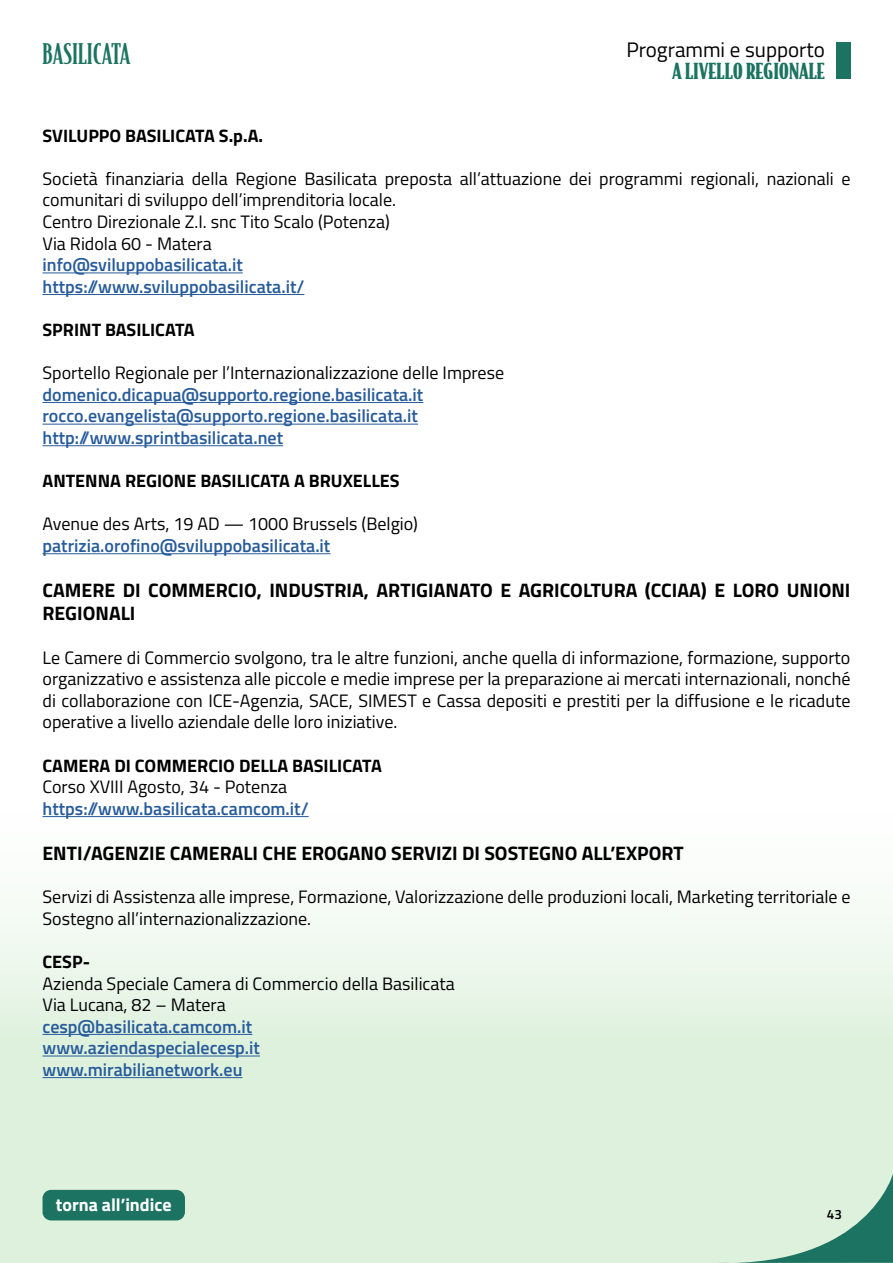
<style>
.page{position:relative;width:893px;height:1263px;background:#fff}
.page>*{position:absolute;margin:0;border:0;box-sizing:border-box;transform-origin:0 0}
.t1{font:500 27px "Bodega Serif";color:#1c7361}
.t2{font:21px "Titillium Web";color:#000}
.t3{font:900 21px "Bodega Serif";color:#1c7361}
.t4{font:700 19.5px/23.4px "Titillium Web";color:#000}
.t5{font:18px/21.6px "Titillium Web";color:#000}
.t6{font:600 18px/21.6px "Titillium Web";color:#275b9b}
.t7{font:700 18px "Titillium Web";color:#000}
.t8{font:700 18px "Titillium Web";color:#fff}
.t9{font:600 13.5px "Titillium Web";color:#000}
</style>
<div class="page">
<img style="left:0;top:816px;width:682px;height:447px">
<svg style="left:717px;top:1174px;width:176px;height:89px;background:#b1d3c0"></svg>
<div style="left:836px;top:43px;width:14px;height:36px;background:#1c7361"></div>
<div style="left:43px;top:1190px;width:142px;height:30px;background:#1c7361;border-radius:9px"></div>
<hr style="left:43px;top:273px;width:200px;height:1px;background:#275b9b">
<hr style="left:43px;top:294px;width:261px;height:1px;background:#275b9b">
<hr style="left:43px;top:402px;width:380px;height:1px;background:#275b9b">
<hr style="left:43px;top:424px;width:375px;height:1px;background:#275b9b">
<hr style="left:43px;top:445px;width:240px;height:1px;background:#275b9b">
<hr style="left:43px;top:553px;width:287px;height:1px;background:#275b9b">
<hr style="left:43px;top:816px;width:266px;height:1px;background:#275b9b">
<hr style="left:43px;top:1034px;width:209px;height:1px;background:#275b9b">
<hr style="left:43px;top:1056px;width:217px;height:1px;background:#275b9b">
<hr style="left:43px;top:1077px;width:199px;height:1px;background:#275b9b">
<h1 class="t1" style="left:43px;top:37px;width:89px">BASILICATA</h1>
<p class="t2" style="left:626px;top:34px;width:200px">Programmi e supporto</p>
<p class="t3" style="left:672px;top:57px;width:154px">A LIVELLO REGIONALE</p>
<p class="t7" style="left:43px;top:122px;width:222px">SVILUPPO BASILICATA S.p.A.</p>
<p class="t5" style="left:43px;top:167px;width:809px">Società finanziaria della Regione Basilicata preposta all’attuazione dei programmi regionali, nazionali e comunitari di sviluppo dell’imprenditoria locale.<br>Centro Direzionale Z.I. snc Tito Scalo (Potenza)<br>Via Ridola 60 - Matera</p>
<p class="t6" style="left:43px;top:253px;width:263px">info@sviluppobasilicata.it https://www.sviluppobasilicata.it/</p>
<p class="t7" style="left:43px;top:316px;width:154px">SPRINT BASILICATA</p>
<p class="t5" style="left:43px;top:361px;width:463px">Sportello Regionale per l’Internazionalizzazione delle Imprese</p>
<p class="t6" style="left:43px;top:383px;width:382px">domenico.dicapua@supporto.regione.basilicata.it rocco.evangelista@supporto.regione.basilicata.it http://www.sprintbasilicata.net</p>
<p class="t7" style="left:43px;top:467px;width:359px">ANTENNA REGIONE BASILICATA A BRUXELLES</p>
<p class="t5" style="left:43px;top:512px;width:377px">Avenue des Arts, 19 AD — 1000 Brussels (Belgio)</p>
<p class="t6" style="left:43px;top:534px;width:289px">patrizia.orofino@sviluppobasilicata.it</p>
<p class="t4" style="left:43px;top:577px;width:809px">CAMERE DI COMMERCIO, INDUSTRIA, ARTIGIANATO E AGRICOLTURA (CCIAA) E LORO UNIONI<br>REGIONALI</p>
<p class="t5" style="left:43px;top:646px;width:809px;text-align:justify">Le Camere di Commercio svolgono, tra le altre funzioni, anche quella di informazione, formazione, supporto organizzativo e assistenza alle piccole e medie imprese per la preparazione ai mercati internazionali, nonché di collaborazione con ICE-Agenzia, SACE, SIMEST e Cassa depositi e prestiti per la diffusione e le ricadute operative a livello aziendale delle loro iniziative.</p>
<p class="t7" style="left:43px;top:752px;width:341px">CAMERA DI COMMERCIO DELLA BASILICATA</p>
<p class="t5" style="left:43px;top:775px;width:246px">Corso XVIII Agosto, 34 - Potenza</p>
<p class="t6" style="left:43px;top:797px;width:268px">https://www.basilicata.camcom.it/</p>
<p class="t4" style="left:43px;top:840px;width:643px">ENTI/AGENZIE CAMERALI CHE EROGANO SERVIZI DI SOSTEGNO ALL’EXPORT</p>
<p class="t5" style="left:43px;top:885px;width:809px">Servizi di Assistenza alle imprese, Formazione, Valorizzazione delle produzioni locali, Marketing territoriale e<br>Sostegno all’internazionalizzazione.</p>
<p class="t7" style="left:43px;top:948px;width:49px">CESP-</p>
<p class="t5" style="left:43px;top:971px;width:414px">Azienda Speciale Camera di Commercio della Basilicata<br>Via Lucana, 82 – Matera</p>
<p class="t6" style="left:43px;top:1015px;width:219px">cesp@basilicata.camcom.it www.aziendaspecialecesp.it www.mirabilianetwork.eu</p>
<p class="t8" style="left:56px;top:1191px;width:117px">torna all’indice</p>
<p class="t9" style="left:827px;top:1204px;width:17px">43</p>
</div>
